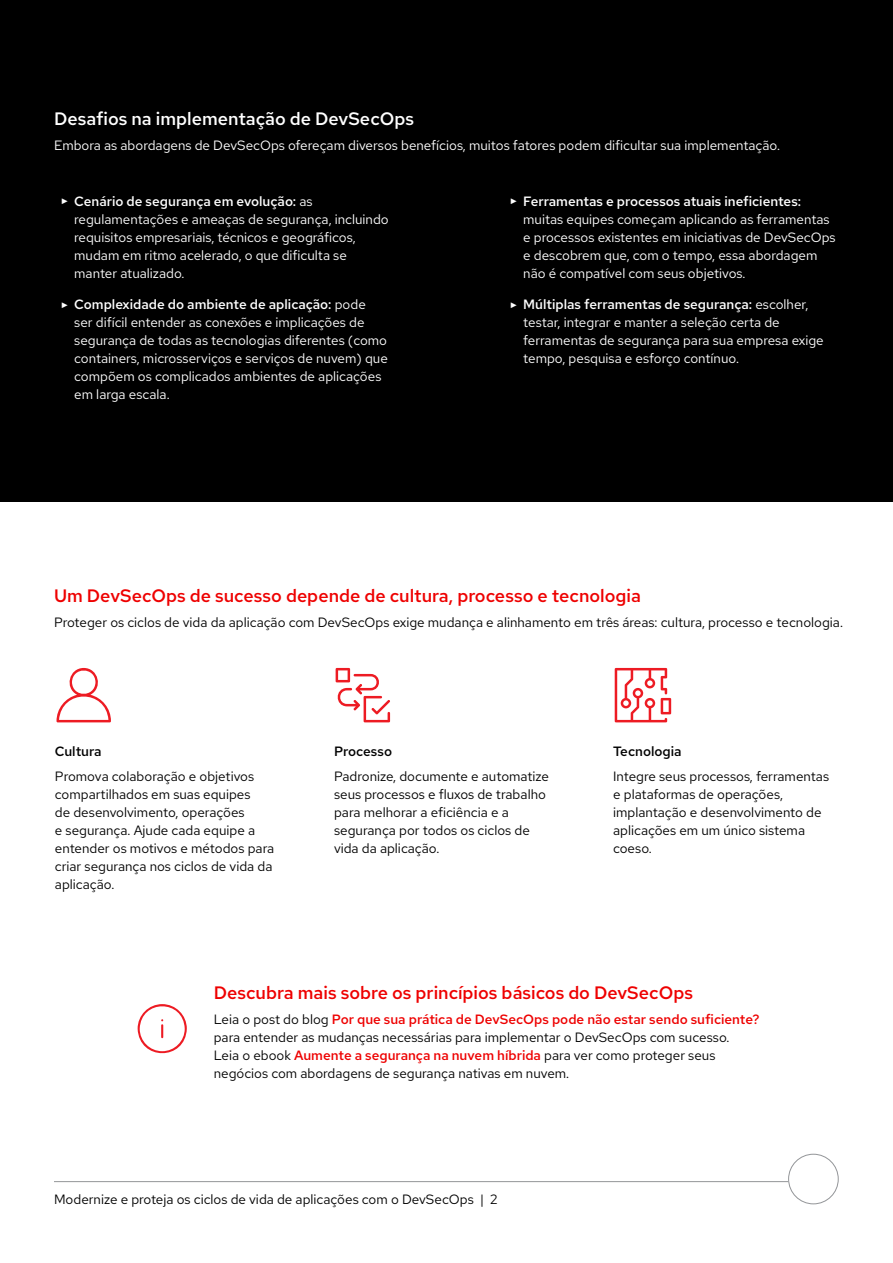
<style>
.page{position:relative;width:893px;height:1263px;background:#fff}
.page>*{position:absolute;margin:0;border:0;box-sizing:border-box;transform-origin:0 0}
.t1{font:500 18px "Red Hat Text";color:#e00}
.t2{font:500 18px "Red Hat Text";color:#fff}
.t3{font:13.5px/18px "Red Hat Text";color:#fff}
.t4{font:13.5px/18px "Red Hat Text";color:#000}
.t5{font:500 13.5px "Red Hat Text";color:#000}
.s1{font-family:"Arial";font-size:8.1px}
.s2{font-weight:500}
.s3{font-weight:500;color:#e00}
</style>
<div class="page">
<hr style="left:54px;top:1181px;width:734px;height:1px;background:#939598">
<div style="left:788px;top:1154px;width:51px;height:50px;border:1px solid #939598;border-radius:50%"></div>
<div style="left:0;top:0;width:893px;height:501px;background:#000"></div>
<svg style="left:56px;top:667px;width:55px;height:55px"></svg>
<svg style="left:335px;top:668px;width:56px;height:54px"></svg>
<svg style="left:615px;top:668px;width:56px;height:54px"></svg>
<svg style="left:138px;top:1004px;width:49px;height:50px"></svg>
<h1 class="t2" style="left:54px;top:107px;width:361px">Desafios na implementação de DevSecOps</h1>
<p class="t3" style="left:54px;top:136px;width:728px">Embora as abordagens de DevSecOps ofereçam diversos benefícios, muitos fatores podem dificultar sua implementação.</p>
<p class="t3" style="left:74px;top:192px;width:316px;text-indent:-14px"><span class="s1">►</span> <span class="s2">Cenário de segurança em evolução:</span> as regulamentações e ameaças de segurança, incluindo requisitos empresariais, técnicos e geográficos, mudam em ritmo acelerado, o que dificulta se manter atualizado.</p>
<p class="t3" style="left:74px;top:295px;width:315px;text-indent:-14px"><span class="s1">►</span> <span class="s2">Complexidade do ambiente de aplicação:</span> pode<br>ser difícil entender as conexões e implicações de segurança de todas as tecnologias diferentes (como containers, microsserviços e serviços de nuvem) que compõem os complicados ambientes de aplicações em larga escala.</p>
<p class="t3" style="left:523px;top:192px;width:314px;text-indent:-14px"><span class="s1">►</span> <span class="s2">Ferramentas e processos atuais ineficientes: </span>muitas equipes começam aplicando as ferramentas e processos existentes em iniciativas de DevSecOps e descobrem que, com o tempo, essa abordagem não é compatível com seus objetivos.</p>
<p class="t3" style="left:523px;top:295px;width:302px;text-indent:-14px"><span class="s1">►</span> <span class="s2">Múltiplas ferramentas de segurança:</span> escolher, testar, integrar e manter a seleção certa de ferramentas de segurança para sua empresa exige tempo, pesquisa e esforço contínuo.</p>
<h1 class="t1" style="left:54px;top:584px;width:588px">Um DevSecOps de sucesso depende de cultura, processo e tecnologia</h1>
<p class="t4" style="left:54px;top:613px;width:790px">Proteger os ciclos de vida da aplicação com DevSecOps exige mudança e alinhamento em três áreas: cultura, processo e tecnologia.</p>
<p class="t5" style="left:55px;top:742px;width:48px">Cultura</p>
<p class="t4" style="left:55px;top:767px;width:221px">Promova colaboração e objetivos compartilhados em suas equipes<br>de desenvolvimento, operações<br>e segurança. Ajude cada equipe a entender os motivos e métodos para criar segurança nos ciclos de vida da aplicação.</p>
<p class="t5" style="left:334px;top:742px;width:60px">Processo</p>
<p class="t4" style="left:334px;top:767px;width:217px">Padronize, documente e automatize seus processos e fluxos de trabalho para melhorar a eficiência e a segurança por todos os ciclos de vida da aplicação.</p>
<p class="t5" style="left:613px;top:742px;width:70px">Tecnologia</p>
<p class="t4" style="left:613px;top:767px;width:217px">Integre seus processos, ferramentas e plataformas de operações, implantação e desenvolvimento de aplicações em um único sistema coeso.</p>
<h1 class="t1" style="left:214px;top:981px;width:481px">Descubra mais sobre os princípios básicos do DevSecOps</h1>
<p class="t4" style="left:214px;top:1010px;width:547px">Leia o post do blog <span class="s3">Por que sua prática de DevSecOps pode não estar sendo suficiente? </span>para entender as mudanças necessárias para implementar o DevSecOps com sucesso.<br>Leia o ebook <span class="s3">Aumente a segurança na nuvem híbrida</span> para ver como proteger seus negócios com abordagens de segurança nativas em nuvem.</p>
<p class="t4" style="left:54px;top:1190px;width:445px">Modernize e proteja os ciclos de vida de aplicações com o DevSecOps | 2</p>
</div>
